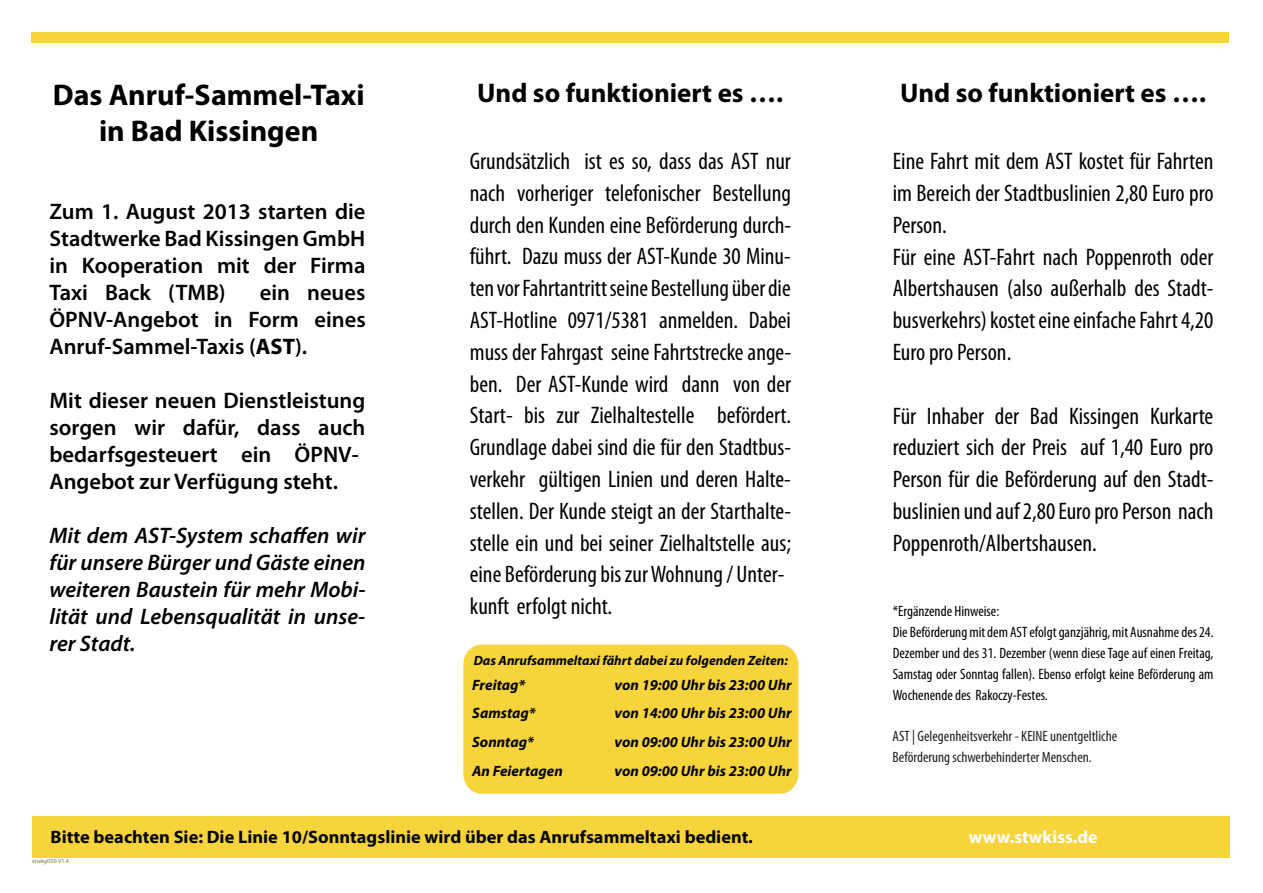
<style>
.page{position:relative;width:1263px;height:893px;background:#fff}
.page>*{position:absolute;margin:0;border:0;box-sizing:border-box;transform-origin:0 0}
.t1{font:700 30px/36px "Myriad Pro";color:#000;text-align:center}
.t2{font:700 27px "Myriad Pro";color:#000}
.t3{font:condensed 24px/31.8px "Myriad Pro";color:#000}
.t4{font:600 22.5px/27px "Myriad Pro";color:#000;text-align:justify}
.t5{font:italic 600 22.5px/27px "Myriad Pro";color:#000;text-align:justify}
.t6{font:700 18px "Myriad Pro";color:#050505}
.t7{font:700 18px "Myriad Pro";color:#fff}
.t8{font:condensed 15px/21px "Myriad Pro";color:#000}
.t9{font:italic 700 15px/28.8px "Myriad Pro";color:#000}
.t10{font:condensed 15px/21px "Myriad Pro";color:#231f20}
.t11{font:italic 700 13.5px "Myriad Pro";color:#000}
.t12{font:6px "Myriad Pro";color:#6f6f6f}
.s1{font-weight:700}
</style>
<div class="page">
<div style="left:32px;top:817px;width:1198px;height:41px;background:#f7d43b"></div>
<div style="left:31px;top:32px;width:1198px;height:10px;background:#f7d43b"></div>
<div style="left:463px;top:645px;width:335px;height:149px;background:#f7d43b"></div>
<p class="t1" style="left:53px;top:76px;width:313px">Das Anruf-Sammel-Taxi in Bad Kissingen</p>
<p class="t4" style="left:49px;top:198px;width:318px">Zum 1. August 2013 starten die Stadtwerke Bad Kissingen GmbH in Kooperation mit der Firma Taxi Back (TMB)</p>
<p class="t4" style="left:49px;top:279px;width:318px;text-indent:210px">ein neues ÖPNV-Angebot in Form eines Anruf-Sammel-Taxis (<span class="s1">AST</span>).</p>
<p class="t4" style="left:49px;top:387px;width:318px;text-align:left">Mit dieser neuen Dienstleistung sorgen wir dafür, dass auch bedarfsgesteuert ein ÖPNV-<br>Angebot zur Verfügung steht.</p>
<p class="t5" style="left:49px;top:522px;width:318px">Mit dem AST-System schaffen wir für unsere Bürger und Gäste einen weiteren Baustein für mehr Mobi&shy;lität und Lebensqualität in unse&shy;rer Stadt.</p>
<p class="t2" style="left:477px;top:75px;width:307px">Und so funktioniert es ….</p>
<p class="t2" style="left:900px;top:75px;width:307px">Und so funktioniert es ….</p>
<p class="t3" style="left:470px;top:145px;width:323px">Grundsätzlich ist es so, dass das AST nur nach vorheriger telefonischer Bestellung durch den Kunden eine Beförderung durch&shy;führt. Dazu muss der AST-Kunde 30 Minu&shy;ten vor Fahrtantritt seine Bestellung über die AST-Hotline 0971/5381 anmelden. Dabei muss der Fahrgast seine Fahrtstrecke ange&shy;ben. Der AST-Kunde wird dann von der Start- bis zur Zielhaltestelle befördert.<br>Grundlage dabei sind die für den Stadtbus&shy;verkehr gültigen Linien und deren Halte&shy;stellen. Der Kunde steigt an der Starthalte&shy;stelle ein und bei seiner Zielhaltstelle aus; eine Beförderung bis zur Wohnung / Unter&shy;kunft erfolgt nicht.</p>
<p class="t3" style="left:893px;top:145px;width:322px">Eine Fahrt mit dem AST kostet für Fahrten im Bereich der Stadtbuslinien 2,80 Euro pro Person.<br>Für eine AST-Fahrt nach Poppenroth oder Albertshausen (also außerhalb des Stadt&shy;busverkehrs) kostet eine einfache Fahrt 4,20<br>Euro pro Person.</p>
<p class="t3" style="left:893px;top:399px;width:322px;text-align:justify">Für Inhaber der Bad Kissingen Kurkarte reduziert sich der Preis auf 1,40 Euro pro Person für die Beförderung auf den Stadt&shy;buslinien und auf 2,80 Euro pro Person nach Poppenroth/Albertshausen.</p>
<p class="t8" style="left:893px;top:600px;width:322px">*Ergänzende Hinweise:<br>Die Beförderung mit dem AST efolgt ganzjährig, mit Ausnahme des 24.<br>Dezember und des 31. Dezember (wenn diese Tage auf einen Freitag, Samstag oder Sonntag fallen). Ebenso erfolgt keine Beförderung am Wochenende des Rakoczy-Festes.</p>
<p class="t11" style="left:474px;top:651px;width:316px">Das Anrufsammeltaxi fährt dabei zu folgenden Zeiten:</p>
<p class="t9" style="left:614px;top:670px;width:179px;text-align:justify">von 19:00 Uhr bis 23:00 Uhr von 14:00 Uhr bis 23:00 Uhr von 09:00 Uhr bis 23:00 Uhr von 09:00 Uhr bis 23:00 Uhr</p>
<p class="t9" style="left:472px;top:670px;width:92px">Freitag*<br>Samstag*<br>Sonntag*<br>An Feiertagen</p>
<p class="t10" style="left:892px;top:725px;width:226px">AST | Gelegenheitsverkehr - KEINE unentgeltliche<br>Beförderung schwerbehinderter Menschen.</p>
<p class="t6" style="left:51px;top:825px;width:704px">Bitte beachten Sie: Die Linie 10/Sonntagslinie wird über das Anrufsammeltaxi bedient.</p>
<p class="t7" style="left:969px;top:825px;width:130px">www.stwkiss.de</p>
<p class="t12" style="left:32px;top:858px;width:38px">stwkg030-V1.4</p>
</div>
